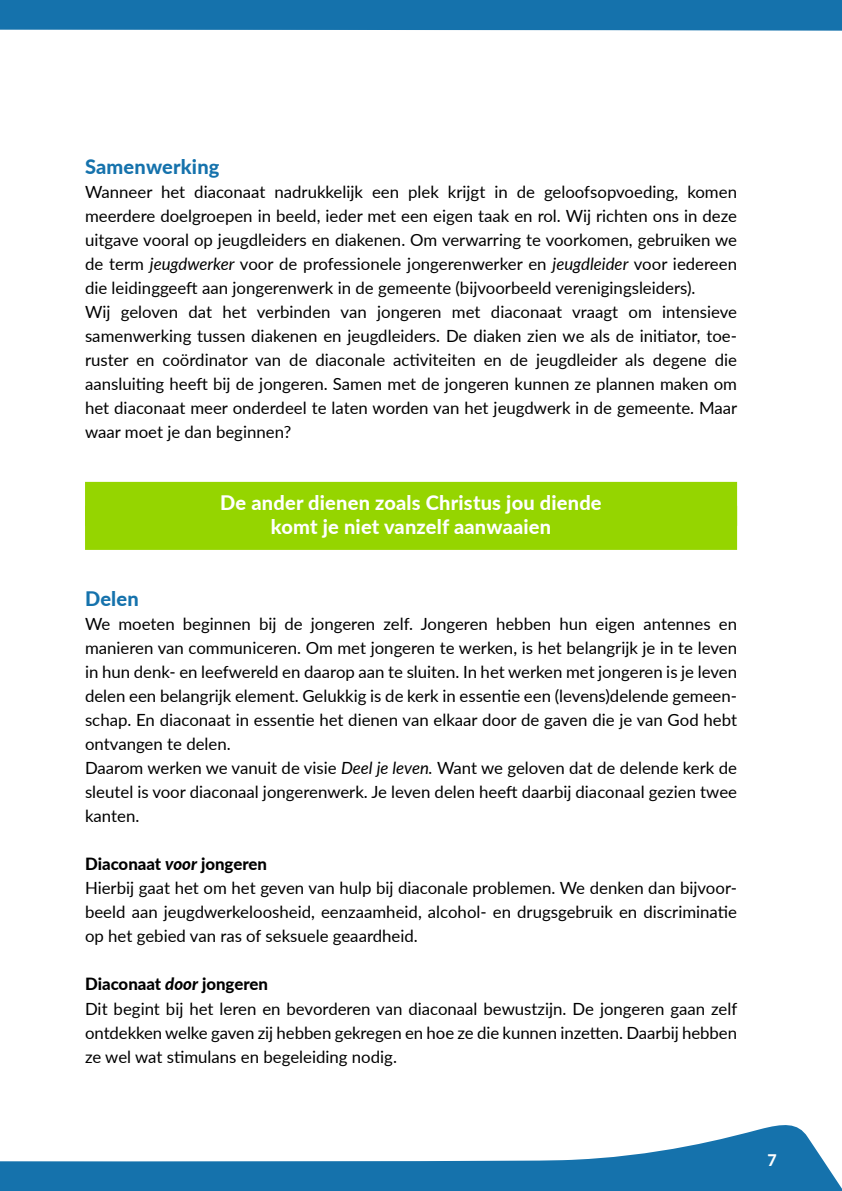
<style>
.page{position:relative;width:842px;height:1191px;background:#fff}
.page>*{position:absolute;margin:0;border:0;box-sizing:border-box;transform-origin:0 0}
.t1{font:800 20px/24px "Lato";letter-spacing:.01em;color:#fff;text-align:center}
.t2{font:800 20px "Lato";letter-spacing:.01em;color:#1572ac}
.t3{font:16.8px/24px "Lato";color:#000}
.t4{font:800 16px "Lato";color:#fff}
.s1{font-style:italic}
.s2{font-weight:800}
.s3{font-weight:800;font-style:italic}
</style>
<div class="page">
<div style="left:85px;top:482px;width:652px;height:44px;background:#95d500"></div>
<div style="left:85px;top:506px;width:652px;height:44px;background:#95d500"></div>
<svg style="left:0;top:1125px;width:842px;height:66px;fill:#1572ac"></svg>
<div style="left:0;top:0;width:842px;height:31px;background:#1572ac"></div>
<p class="t2" style="left:85px;top:152px;width:136px">Samenwerking</p>
<p class="t3" style="left:85px;top:179px;width:654px">Wanneer het diaconaat nadrukkelijk een plek krijgt in de geloofsopvoeding, komen meerdere doelgroepen in beeld, ieder met een eigen taak en rol. Wij richten ons in deze uitgave vooral op jeugdleiders en diakenen. Om verwarring te voorkomen, gebruiken we de term <span class="s1">jeugdwerker</span> voor de professionele jongerenwerker en <span class="s1">jeugdleider</span> voor iedereen die leidinggeeft aan jongerenwerk in de gemeente (bijvoorbeeld verenigingsleiders).<br>Wij geloven dat het verbinden van jongeren met diaconaat vraagt om intensieve samenwerking tussen diakenen en jeugdleiders. De diaken zien we als de initiator, toe&shy;ruster en coördinator van de diaconale activiteiten en de jeugdleider als degene die aansluiting heeft bij de jongeren. Samen met de jongeren kunnen ze plannen maken om het diaconaat meer onderdeel te laten worden van het jeugdwerk in de gemeente. Maar waar moet je dan beginnen?</p>
<p class="t1" style="left:220px;top:490px;width:383px">De ander dienen zoals Christus jou diende komt je niet vanzelf aanwaaien</p>
<p class="t2" style="left:85px;top:584px;width:55px">Delen</p>
<p class="t3" style="left:85px;top:611px;width:653px">We moeten beginnen bij de jongeren zelf. Jongeren hebben hun eigen antennes en manieren van communiceren. Om met jongeren te werken, is het belangrijk je in te leven in hun denk- en leefwereld en daarop aan te sluiten. In het werken met jongeren is je leven delen een belangrijk element. Gelukkig is de kerk in essentie een (levens)delende gemeen&shy;schap. En diaconaat in essentie het dienen van elkaar door de gaven die je van God hebt ontvangen te delen.<br>Daarom werken we vanuit de visie <span class="s1">Deel je leven.</span> Want we geloven dat de delende kerk de sleutel is voor diaconaal jongerenwerk. Je leven delen heeft daarbij diaconaal gezien twee kanten.</p>
<p class="t3" style="left:85px;top:851px;width:653px"><span class="s2">Diaconaat</span> <span class="s3">voor</span> <span class="s2">jongeren<br></span>Hierbij gaat het om het geven van hulp bij diaconale problemen. We denken dan bijvoor&shy;beeld aan jeugdwerkeloosheid, eenzaamheid, alcohol- en drugsgebruik en discriminatie op het gebied van ras of seksuele geaardheid.</p>
<p class="t3" style="left:85px;top:971px;width:654px"><span class="s2">Diaconaat</span> <span class="s3">door</span> <span class="s2">jongeren<br></span>Dit begint bij het leren en bevorderen van diaconaal bewustzijn. De jongeren gaan zelf ontdekken welke gaven zij hebben gekregen en hoe ze die kunnen inzetten. Daarbij hebben ze wel wat stimulans en begeleiding nodig.</p>
<p class="t4" style="left:767px;top:1148px;width:11px">7</p>
</div>
